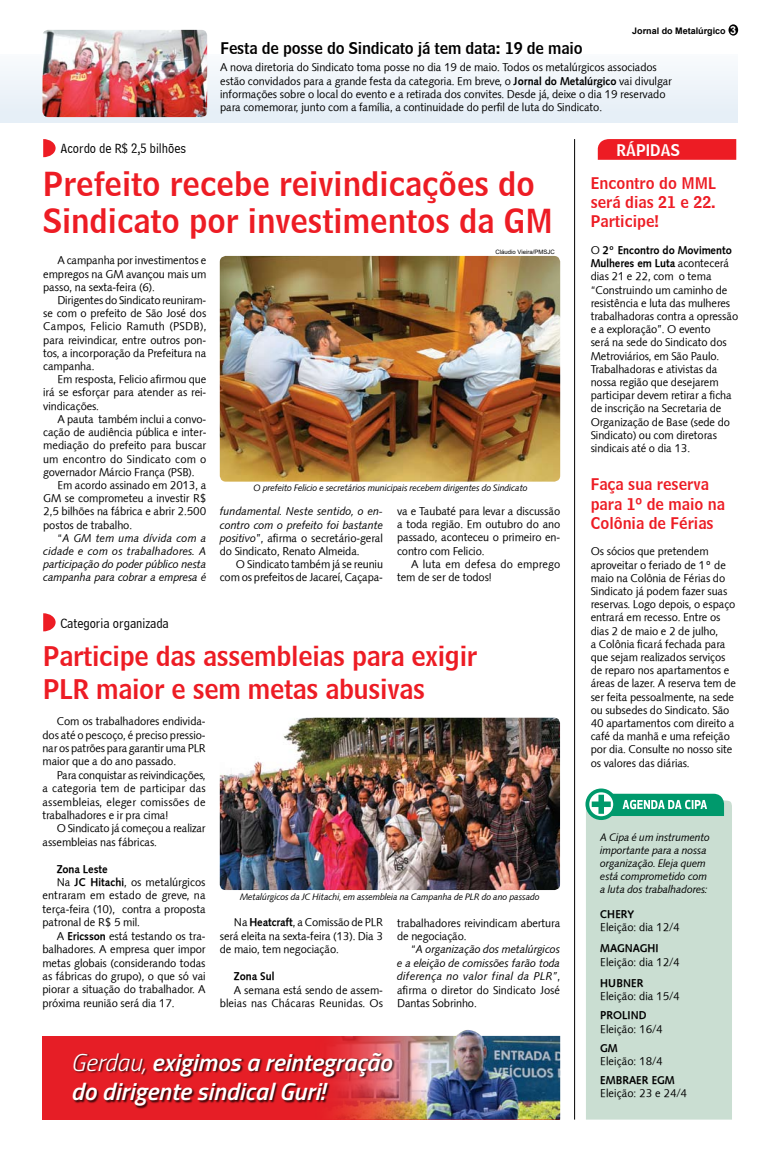
<style>
.page{position:relative;width:780px;height:1163px;background:#fff}
.page>*{position:absolute;margin:0;border:0;box-sizing:border-box;transform-origin:0 0}
.t1{font:33px/37px "Bell Centennial BT Name And Number";color:#ed1c24}
.t2{font:27px/32.4px "Bell Centennial BT Name And Number";letter-spacing:-.01em;color:#ed1c24}
.t3{font:italic 600 24.4px/29.3px "Titillium";color:#fff}
.t4{font:16px/19.2px "Bell Centennial BT Name And Number";color:#ed1c24;text-align:justify}
.t5{font:16px "Bell Centennial BT Name And Number";letter-spacing:-.01em;color:#000}
.t6{font:16px "Bell Centennial BT Name And Number";color:#fff}
.t7{font:14px "Bell Centennial BT Address";color:#000}
.t8{font:11px/13.2px "Symphony";color:#000;text-align:justify}
.t9{font:italic 11px/13.2px "Symphony";color:#000;text-align:justify}
.t10{font:700 11px "Symphony";letter-spacing:.01em;color:#000}
.t11{font:11px/13.2px "Symphony";letter-spacing:.02em;color:#000}
.t12{font:italic 10.6px/12.8px "Symphony";color:#000}
.t13{font:italic 9px "Symphony";color:#000}
.t14{font:700 9px "Arial";color:#000}
.t15{font:6px "Arial";color:#000}
.s1{font-size:11px;color:#fff}
.s2{font-weight:700}
.s3{font-style:normal}
.s4{font-weight:300}
</style>
<div class="page">
<div style="left:0;top:54px;width:737px;height:69px;background:#eef4f9"></div>
<div style="left:586px;top:800px;width:146px;height:319px;background:#caded2"></div>
<svg style="left:585px;top:788px;width:32px;height:31px"></svg>
<svg style="left:589px;top:792px;width:24px;height:24px"></svg>
<svg style="left:591px;top:793px;width:133px;height:22px"></svg>
<div style="left:728px;top:24px;width:10px;height:12px;background:#000;border-radius:50%"></div>
<img style="left:42px;top:30px;width:165px;height:87px">
<svg style="left:43px;top:139px;width:13px;height:18px"></svg>
<hr style="left:574px;top:139px;width:1px;height:980px;background:#000">
<svg style="left:597px;top:139px;width:139px;height:21px;background:#ed2229"></svg>
<svg style="left:43px;top:613px;width:13px;height:18px"></svg>
<div style="left:42px;top:1035px;width:518px;height:84px;background:#e61e26"></div>
<img style="left:293px;top:1030px;width:267px;height:89px">
<div style="left:73px;top:1052px;width:362px;height:70px;background:#000;opacity:.75"></div>
<img style="left:220px;top:256px;width:340px;height:225px">
<img style="left:220px;top:717px;width:340px;height:172px">
<p class="t14" style="left:632px;top:24px;width:106px">Jornal do Metalúrgico <span class="s1">23</span></p>
<h3 class="t5" style="left:220px;top:38px;width:363px">Festa de posse do Sindicato já tem data: 19 de maio</h3>
<p class="t8" style="left:220px;top:61px;width:453px;text-align:left">A nova diretoria do Sindicato toma posse no dia 19 de maio. Todos os metalúrgicos associados estão convidados para a grande festa da categoria. Em breve, o <span class="s2">Jornal do Metalúrgico</span> vai divulgar informações sobre o local do evento e a retirada dos convites. Desde já, deixe o dia 19 reservado para comemorar, junto com a família, a continuidade do perfil de luta do Sindicato.</p>
<p class="t7" style="left:60px;top:140px;width:127px">Acordo de R$ 2,5 bilhões</p>
<h3 class="t6" style="left:616px;top:139px;width:65px">RÁPIDAS</h3>
<h3 class="t4" style="left:590px;top:173px;width:127px">Encontro do MML será dias 21 e 22.<br>Participe!</h3>
<p class="t8" style="left:590px;top:243px;width:149px;text-align:left">O <span class="s2">2º Encontro do Movimento<br>Mulheres em Luta</span> acontecerá dias 21 e 22, com o tema “Construindo um caminho de resistência e luta das mulheres trabalhadoras contra a opressão e a exploração”. O evento<br>será na sede do Sindicato dos<br>Metroviários, em São Paulo.<br>Trabalhadoras e ativistas da nossa região que desejarem participar devem retirar a ficha de inscrição na Secretaria de<br>Organização de Base (sede do<br>Sindicato) ou com diretoras sindicais até o dia 13.</p>
<h3 class="t4" style="left:590px;top:474px;width:136px;text-align:left">Faça sua reserva para 1º de maio na<br>Colônia de Férias</h3>
<p class="t8" style="left:590px;top:544px;width:147px;text-align:left">Os sócios que pretendem aproveitar o feriado de 1º de maio na Colônia de Férias do<br>Sindicato já podem fazer suas reservas. Logo depois, o espaço entrará em recesso. Entre os dias 2 de maio e 2 de julho,<br>a Colônia ficará fechada para que sejam realizados serviços de reparo nos apartamentos e áreas de lazer. A reserva tem de ser feita pessoalmente, na sede ou subsedes do Sindicato. São<br>40 apartamentos com direito a café da manhã e uma refeição por dia. Consulte no nosso site os valores das diárias.</p>
<h1 class="t1" style="left:43px;top:164px;width:511px">Prefeito recebe reivindicações do<br>Sindicato por investimentos da GM</h1>
<p class="t15" style="left:495px;top:248px;width:61px">Cláudio Vieira/PMSJC</p>
<p class="t8" style="left:43px;top:254px;width:165px;text-indent:14px">A campanha por investimentos e empregos na GM avançou mais um passo, na sexta-feira (6).</p>
<p class="t8" style="left:43px;top:293px;width:165px;text-indent:14px">Dirigentes do Sindicato reuniram&shy;se com o prefeito de São José dos Campos, Felicio Ramuth (PSDB), para reivindicar, entre outros pon&shy;tos, a incorporação da Prefeitura na campanha.</p>
<p class="t8" style="left:43px;top:373px;width:165px;text-indent:14px">Em resposta, Felicio afirmou que irá se esforçar para atender as rei&shy;vindicações.</p>
<p class="t8" style="left:43px;top:412px;width:165px;text-indent:14px">A pauta também inclui a convo&shy;cação de audiência pública e inter&shy;mediação do prefeito para buscar um encontro do Sindicato com o governador Márcio França (PSB).</p>
<p class="t8" style="left:43px;top:478px;width:165px;text-indent:14px">Em acordo assinado em 2013, a GM se comprometeu a investir R$ 2,5 bilhões na fábrica e abrir 2.500 postos de trabalho.</p>
<p class="t9" style="left:43px;top:531px;width:165px;text-indent:14px"><span class="s3">“</span>A GM tem uma dívida com a cidade e com os trabalhadores. A participação do poder público nesta campanha para cobrar a empresa é</p>
<p class="t13" style="left:253px;top:482px;width:276px">O prefeito Felicio e secretários municipais recebem dirigentes do Sindicato</p>
<p class="t9" style="left:220px;top:505px;width:165px">fundamental. Neste sentido, o en&shy;contro com o prefeito foi bastante positivo<span class="s3">”, afirma o secretário-geral do Sindicato, Renato Almeida.</span></p>
<p class="t8" style="left:220px;top:557px;width:165px;text-align:right">O Sindicato também já se reuniu com os prefeitos de Jacareí, Caçapa-</p>
<p class="t8" style="left:397px;top:504px;width:165px">va e Taubaté para levar a discussão a toda região. Em outubro do ano passado, aconteceu o primeiro en&shy;contro com Felicio.</p>
<p class="t11" style="left:397px;top:557px;width:165px;text-indent:14px">A luta em defesa do emprego tem de ser de todos!</p>
<p class="t7" style="left:60px;top:614px;width:110px">Categoria organizada</p>
<h2 class="t2" style="left:43px;top:639px;width:435px">Participe das assembleias para exigir<br>PLR maior e sem metas abusivas</h2>
<p class="t8" style="left:42px;top:714px;width:165px;text-indent:14px">Com os trabalhadores endivida&shy;dos até o pescoço, é preciso pressio&shy;nar os patrões para garantir uma PLR maior que a do ano passado.</p>
<p class="t8" style="left:42px;top:768px;width:165px;text-indent:14px">Para conquistar as reivindicações, a categoria tem de participar das assembleias, eleger comissões de trabalhadores e ir pra cima!</p>
<p class="t8" style="left:42px;top:821px;width:165px;text-indent:14px">O Sindicato já começou a realizar assembleias nas fábricas.</p>
<p class="t10" style="left:57px;top:862px;width:52px">Zona Leste</p>
<p class="t8" style="left:57px;top:875px;width:150px">Na <span class="s2">JC Hitachi</span>, os metalúrgicos</p>
<p class="t8" style="left:42px;top:888px;width:164px">entraram em estado de greve, na</p>
<p class="t8" style="left:42px;top:902px;width:164px">terça-feira (10), contra a proposta</p>
<p class="t8" style="left:42px;top:915px;width:99px">patronal de R$ 5 mil.</p>
<p class="t8" style="left:57px;top:929px;width:150px">A <span class="s2">Ericsson</span> está testando os tra-</p>
<p class="t8" style="left:42px;top:942px;width:165px">balhadores. A empresa quer impor</p>
<p class="t8" style="left:42px;top:955px;width:165px">metas globais (considerando todas</p>
<p class="t8" style="left:42px;top:969px;width:165px">as fábricas do grupo), o que só vai</p>
<p class="t8" style="left:42px;top:982px;width:165px">piorar a situação do trabalhador. A</p>
<p class="t8" style="left:42px;top:996px;width:133px">próxima reunião será dia 17.</p>
<p class="t12" style="left:600px;top:831px;width:111px">A Cipa é um instrumento importante para a nossa organização. Eleja quem está comprometido com a luta dos trabalhadores:</p>
<p class="t10" style="left:600px;top:907px;width:36px">CHERY</p>
<p class="t8" style="left:600px;top:920px;width:81px">Eleição: dia 12/4</p>
<p class="t10" style="left:600px;top:941px;width:60px">MAGNAGHI</p>
<p class="t8" style="left:600px;top:955px;width:81px">Eleição: dia 12/4</p>
<p class="t10" style="left:600px;top:976px;width:44px">HUBNER</p>
<p class="t8" style="left:600px;top:989px;width:81px">Eleição: dia 15/4</p>
<p class="t10" style="left:600px;top:1008px;width:48px">PROLIND</p>
<p class="t8" style="left:600px;top:1021px;width:64px">Eleição: 16/4</p>
<p class="t10" style="left:600px;top:1040px;width:19px">GM</p>
<p class="t8" style="left:600px;top:1054px;width:64px">Eleição: 18/4</p>
<p class="t10" style="left:600px;top:1073px;width:76px">EMBRAER EGM</p>
<p class="t8" style="left:600px;top:1086px;width:88px">Eleição: 23 e 24/4</p>
<p class="t13" style="left:240px;top:891px;width:301px">Metalúrgicos da JC Hitachi, em assembleia na Campanha de PLR do ano passado</p>
<p class="t8" style="left:220px;top:915px;width:165px;text-indent:14px">Na <span class="s2">Heatcraft</span>, a Comissão de PLR será eleita na sexta-feira (13). Dia 3 de maio, tem negociação.</p>
<p class="t10" style="left:234px;top:969px;width:42px">Zona Sul</p>
<p class="t8" style="left:220px;top:982px;width:165px;text-align:right">A semana está sendo de assem&shy;bleias nas Chácaras Reunidas. Os</p>
<p class="t8" style="left:397px;top:915px;width:165px">trabalhadores reivindicam abertura de negociação.</p>
<p class="t9" style="left:397px;top:942px;width:165px;text-indent:14px"><span class="s3">“</span>A organização dos metalúrgicos e a eleição de comissões farão toda diferença no valor final da PLR”<span class="s3">, afirma o diretor do Sindicato José Dantas Sobrinho.</span></p>
<h3 class="t3" style="left:71px;top:1045px;width:322px"><span class="s4">Gerdau,</span> exigimos a reintegração do dirigente sindical Guri!</h3>
</div>
